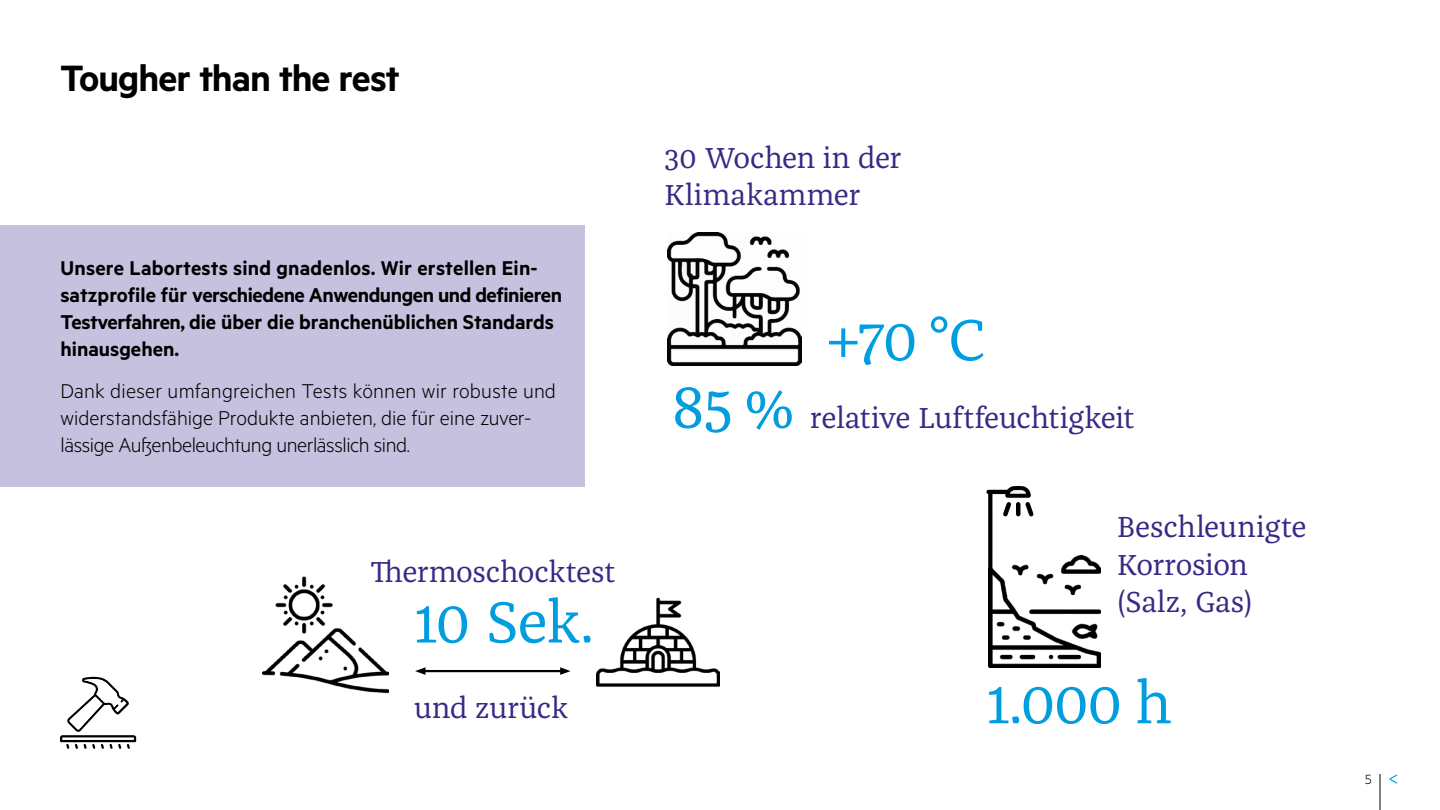
<style>
.page{position:relative;width:1440px;height:810px;background:#fff}
.page>*{position:absolute;margin:0;border:0;box-sizing:border-box;transform-origin:0 0}
.t1{font:60px "Franziska Pro";letter-spacing:-.035em;color:#009ddf}
.t2{font:600 41.25px "Metric";letter-spacing:-.025em;color:#000}
.t3{font:30px/37.5px "Franziska Pro";letter-spacing:-.005em;color:#372a85}
.t4{font:300 27.08px "Metric";color:#009ddf}
.t5{font:600 22.5px/27px "Metric";color:#000}
.t6{font:300 22.5px/27px "Metric";color:#000}
.t7{font:300 15px "Metric";color:#000}
.s1{font-size:60px;color:#009ddf}
</style>
<div class="page">
<svg style="left:60px;top:677px;width:76px;height:72px"></svg>
<hr style="left:1380px;top:774px;width:1px;height:36px;background:#000">
<div style="left:0;top:225px;width:585px;height:262px;background:#c7c1e0"></div>
<img style="left:668px;top:232px;width:133px;height:134px">
<img style="left:597px;top:597px;width:123px;height:90px">
<img style="left:262px;top:576px;width:127px;height:118px">
<hr style="left:421px;top:670px;width:143px;height:2px;background:#000">
<svg style="left:415px;top:667px;width:11px;height:8px"></svg>
<svg style="left:560px;top:667px;width:11px;height:8px"></svg>
<img style="left:988px;top:555px;width:112px;height:113px">
<div style="left:1019px;top:607px;width:7px;height:7px;background:#fff"></div>
<div style="left:1053px;top:620px;width:7px;height:7px;background:#fff"></div>
<div style="left:1063px;top:614px;width:7px;height:7px;background:#fff"></div>
<div style="left:1063px;top:627px;width:7px;height:7px;background:#fff"></div>
<svg style="left:986px;top:486px;width:51px;height:85px"></svg>
<hr style="left:1016px;top:504px;width:4px;height:10px;background:#000">
<h2 class="t2" style="left:60px;top:54px;width:341px">Tougher than the rest</h2>
<p class="t5" style="left:60px;top:254px;width:503px">Unsere Labortests sind gnadenlos. Wir erstellen Ein&shy;satzprofile für verschiedene Anwendungen und definieren Testverfahren, die über die branchenüblichen Standards hinausgehen.</p>
<p class="t6" style="left:60px;top:376px;width:497px">Dank dieser umfangreichen Tests können wir robuste und widerstandsfähige Produkte anbieten, die für eine zuver&shy;lässige Außenbeleuchtung unerlässlich sind.</p>
<h3 class="t3" style="left:370px;top:553px;width:246px">Thermoschocktest</h3>
<h1 class="t1" style="left:414px;top:585px;width:182px">10 Sek.</h1>
<h3 class="t3" style="left:414px;top:689px;width:155px">und zurück</h3>
<h3 class="t3" style="left:664px;top:139px;width:239px">30 Wochen in der<br>Klimakammer</h3>
<h1 class="t1" style="left:825px;top:303px;width:163px">+70 °C</h1>
<h3 class="t3" style="left:672px;top:399px;width:464px"><span class="s1">85 %</span> relative Luftfeuchtigkeit</h3>
<h3 class="t3" style="left:1117px;top:508px;width:191px">Beschleunigte<br>Korrosion (Salz, Gas)</h3>
<h1 class="t1" style="left:986px;top:666px;width:187px">1.000 h</h1>
<p class="t7" style="left:1365px;top:770px;width:8px">5</p>
<p class="t4" style="left:1388px;top:763px;width:12px">&lt;</p>
</div>
